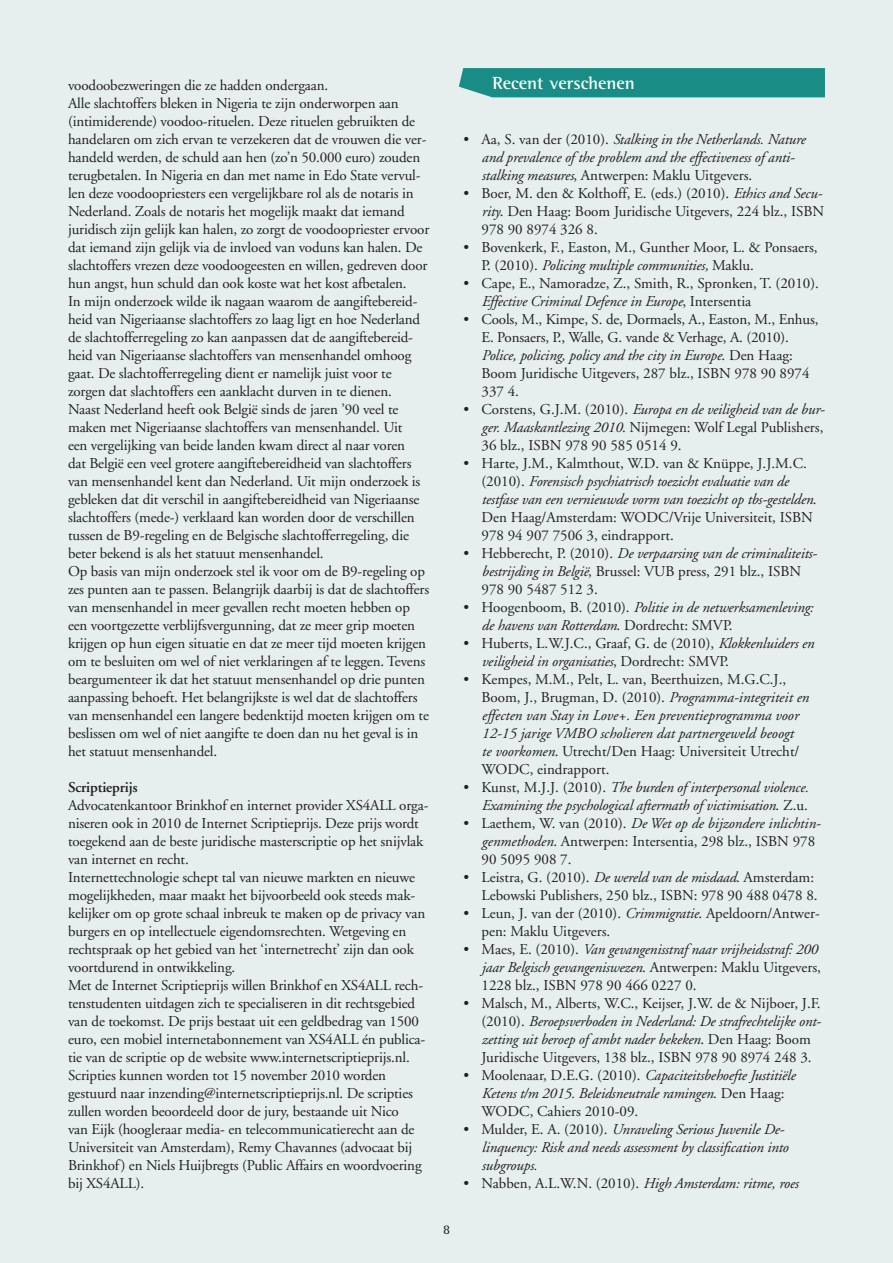
<style>
.page{position:relative;width:893px;height:1263px;background:#e7eeee}
.page>*{position:absolute;margin:0;border:0;box-sizing:border-box;transform-origin:0 0}
.t1{font:700 18px "Rotis Semi Serif";color:#fff}
.t2{font:15px/18px "Adobe Garamond";letter-spacing:-.01em;color:#231f20}
.t3{font:italic 15px/18px "Adobe Garamond";letter-spacing:-.01em;color:#231f20}
.t4{font:600 15px "Adobe Garamond";letter-spacing:-.01em;color:#231f20}
.t5{font:13.5px "Rotis Semi Serif";color:#231f20}
.s1{font-style:normal}
.s2{font-style:italic}
</style>
<div class="page">
<div style="left:459px;top:68px;width:366px;height:29px;background:#198d85"></div>
<p class="t2" style="left:68px;top:77px;width:363px">voodoobezweringen die ze hadden ondergaan.<br>Alle slachtoffers bleken in Nigeria te zijn onderworpen aan (intimiderende) voodoo-rituelen. Deze rituelen gebruikten de handelaren om zich ervan te verzekeren dat de vrouwen die ver&shy;handeld werden, de schuld aan hen (zo’n 50.000 euro) zouden terugbetalen. In Nigeria en dan met name in Edo State vervul&shy;len deze voodoopriesters een vergelijkbare rol als de notaris in Nederland. Zoals de notaris het mogelijk maakt dat iemand juridisch zijn gelijk kan halen, zo zorgt de voodoopriester ervoor dat iemand zijn gelijk via de invloed van voduns kan halen. De slachtoffers vrezen deze voodoogeesten en willen, gedreven door hun angst, hun schuld dan ook koste wat het kost afbetalen.<br>In mijn onderzoek wilde ik nagaan waarom de aangiftebereid&shy;heid van Nigeriaanse slachtoffers zo laag ligt en hoe Nederland de slachtofferregeling zo kan aanpassen dat de aangiftebereid&shy;heid van Nigeriaanse slachtoffers van mensenhandel omhoog gaat. De slachtofferregeling dient er namelijk juist voor te zorgen dat slachtoffers een aanklacht durven in te dienen.<br>Naast Nederland heeft ook België sinds de jaren ’90 veel te maken met Nigeriaanse slachtoffers van mensenhandel. Uit<br>een vergelijking van beide landen kwam direct al naar voren<br>dat België een veel grotere aangiftebereidheid van slachtoffers van mensenhandel kent dan Nederland. Uit mijn onderzoek is gebleken dat dit verschil in aangiftebereidheid van Nigeriaanse slachtoffers (mede-) verklaard kan worden door de verschillen tussen de B9-regeling en de Belgische slachtofferregeling, die beter bekend is als het statuut mensenhandel.<br>Op basis van mijn onderzoek stel ik voor om de B9-regeling op zes punten aan te passen. Belangrijk daarbij is dat de slachtoffers van mensenhandel in meer gevallen recht moeten hebben op een voortgezette verblijfsvergunning, dat ze meer grip moeten krijgen op hun eigen situatie en dat ze meer tijd moeten krijgen om te besluiten om wel of niet verklaringen af te leggen. Tevens beargumenteer ik dat het statuut mensenhandel op drie punten aanpassing behoeft. Het belangrijkste is wel dat de slachtoffers van mensenhandel een langere bedenktijd moeten krijgen om te beslissen om wel of niet aangifte te doen dan nu het geval is in het statuut mensenhandel.</p>
<p class="t4" style="left:68px;top:779px;width:71px">Scriptieprijs</p>
<p class="t2" style="left:68px;top:797px;width:362px">Advocatenkantoor Brinkhof en internet provider XS4ALL orga&shy;niseren ook in 2010 de Internet Scriptieprijs. Deze prijs wordt toegekend aan de beste juridische masterscriptie op het snijvlak van internet en recht.<br>Internettechnologie schept tal van nieuwe markten en nieuwe mogelijkheden, maar maakt het bijvoorbeeld ook steeds mak&shy;kelijker om op grote schaal inbreuk te maken op de privacy van burgers en op intellectuele eigendomsrechten. Wetgeving en rechtspraak op het gebied van het ‘internetrecht’ zijn dan ook voortdurend in ontwikkeling.<br>Met de Internet Scriptieprijs willen Brinkhof en XS4ALL rech&shy;tenstudenten uitdagen zich te specialiseren in dit rechtsgebied van de toekomst. De prijs bestaat uit een geldbedrag van 1500 euro, een mobiel internetabonnement van XS4ALL én publica&shy;tie van de scriptie op de website www.internetscriptieprijs.nl.<br>Scripties kunnen worden tot 15 november 2010 worden gestuurd naar inzending@internetscriptieprijs.nl. De scripties zullen worden beoordeeld door de jury, bestaande uit Nico<br>van Eijk (hoogleraar media- en telecommunicatierecht aan de Universiteit van Amsterdam), Remy Chavannes (advocaat bij Brinkhof) en Niels Huijbregts (Public Affairs en woordvoering bij XS4ALL).</p>
<p class="t5" style="left:443px;top:1222px;width:9px">8</p>
<p class="t1" style="left:492px;top:73px;width:144px">Recent verschenen</p>
<p class="t3" style="left:481px;top:131px;width:325px;text-indent:-18px"><span class="s1">• Aa, S. van der (2010).</span> Stalking in the Netherlands. Nature and prevalence of the problem and the effectiveness of anti&shy;stalking measures<span class="s1">, Antwerpen: Maklu Uitgevers.</span></p>
<p class="t2" style="left:481px;top:185px;width:344px;text-indent:-18px">• Boer, M. den &amp; Kolthoff, E. (eds.) (2010). <span class="s2">Ethics and Secu&shy;rity</span>. Den Haag: Boom Juridische Uitgevers, 224 blz., ISBN<br>978 90 8974 326 8.</p>
<p class="t2" style="left:481px;top:239px;width:338px;text-indent:-18px">• Bovenkerk, F., Easton, M., Gunther Moor, L. &amp; Ponsaers,<br>P. (2010). <span class="s2">Policing multiple communities,</span> Maklu.</p>
<p class="t2" style="left:481px;top:275px;width:339px;text-indent:-18px">• Cape, E., Namoradze, Z., Smith, R., Spronken, T. (2010).<br><span class="s2">Effective Criminal Defence in Europe</span>, Intersentia</p>
<p class="t2" style="left:481px;top:311px;width:338px;text-indent:-18px">• Cools, M., Kimpe, S. de, Dormaels, A., Easton, M., Enhus, E. Ponsaers, P., Walle, G. vande &amp; Verhage, A. (2010).<br><span class="s2">Police, policing, policy and the city in Europe</span>. Den Haag:<br>Boom Juridische Uitgevers, 287 blz., ISBN 978 90 8974<br>337 4.</p>
<p class="t2" style="left:481px;top:401px;width:345px;text-align:justify;text-indent:-18px">• Corstens, G.J.M. (2010). <span class="s2">Europa en de veiligheid van de bur&shy;ger. Maaskantlezing 2010</span>. Nijmegen: Wolf Legal Publishers, 36 blz., ISBN 978 90 585 0514 9.</p>
<p class="t2" style="left:481px;top:455px;width:337px;text-indent:-18px">• Harte, J.M., Kalmthout, W.D. van &amp; Knüppe, J.J.M.C. (2010). <span class="s2">Forensisch psychiatrisch toezicht evaluatie van de testfase van een vernieuwde vorm van toezicht op tbs-gestelden</span>.<br>Den Haag/Amsterdam: WODC/Vrije Universiteit, ISBN 978 94 907 7506 3, eindrapport.</p>
<p class="t2" style="left:481px;top:545px;width:337px;text-indent:-18px">• Hebberecht, P. (2010). <span class="s2">De verpaarsing van de criminaliteits&shy;bestrijding in België</span>, Brussel: VUB press, 291 blz., ISBN<br>978 90 5487 512 3.</p>
<p class="t3" style="left:481px;top:599px;width:333px;text-indent:-18px"><span class="s1">• Hoogenboom, B. (2010).</span> Politie in de netwerksamenleving: de havens van Rotterdam<span class="s1">. Dordrecht: SMVP.</span></p>
<p class="t2" style="left:481px;top:635px;width:334px;text-indent:-18px">• Huberts, L.W.J.C., Graaf, G. de (2010), <span class="s2">Klokkenluiders en veiligheid in organisaties</span>, Dordrecht: SMVP.</p>
<p class="t3" style="left:481px;top:671px;width:329px;text-indent:-18px"><span class="s1">• Kempes, M.M., Pelt, L. van, Beerthuizen, M.G.C.J., Boom, J., Brugman, D. (2010).</span> Programma-integriteit en effecten van Stay in Love+. Een preventieprogramma voor 12-15 jarige VMBO scholieren dat partnergeweld beoogt<br>te voorkomen<span class="s1">. Utrecht/Den Haag: Universiteit Utrecht/ WODC, eindrapport.</span></p>
<p class="t3" style="left:463px;top:779px;width:347px;text-align:right"><span class="s1">• Kunst, M.J.J. (2010).</span> The burden of interpersonal violence.<br>Examining the psychological aftermath of victimisation<span class="s1">. Z.u.</span></p>
<p class="t2" style="left:481px;top:815px;width:341px;text-indent:-18px">• Laethem, W. van (2010). <span class="s2">De Wet op de bijzondere inlichtin&shy;genmethoden</span>. Antwerpen: Intersentia, 298 blz., ISBN 978<br>90 5095 908 7.</p>
<p class="t2" style="left:463px;top:869px;width:356px;text-align:right">• Leistra, G. (2010). <span class="s2">De wereld van de misdaad</span>. Amsterdam:<br>Lebowski Publishers, 250 blz., ISBN: 978 90 488 0478 8.</p>
<p class="t2" style="left:481px;top:905px;width:340px;text-indent:-18px">• Leun, J. van der (2010). <span class="s2">Crimmigratie</span>. Apeldoorn/Antwer&shy;pen: Maklu Uitgevers.</p>
<p class="t2" style="left:481px;top:941px;width:341px;text-indent:-18px">• Maes, E. (2010). <span class="s2">Van gevangenisstraf naar vrijheidsstraf: 200 jaar Belgisch gevangeniswezen</span>. Antwerpen: Maklu Uitgevers,<br>1228 blz., ISBN 978 90 466 0227 0.</p>
<p class="t2" style="left:481px;top:995px;width:341px;text-indent:-18px">• Malsch, M., Alberts, W.C., Keijser, J.W. de &amp; Nijboer, J.F. (2010). <span class="s2">Beroepsverboden in Nederland: De strafrechtelijke ont&shy;zetting uit beroep of ambt nader bekeken</span>. Den Haag: Boom Juridische Uitgevers, 138 blz., ISBN 978 90 8974 248 3.</p>
<p class="t3" style="left:481px;top:1067px;width:315px;text-indent:-18px"><span class="s1">• Moolenaar, D.E.G. (2010).</span> Capaciteitsbehoefte Justitiële<br>Ketens t/m 2015. Beleidsneutrale ramingen<span class="s1">. Den Haag:<br>WODC, Cahiers 2010-09.</span></p>
<p class="t3" style="left:481px;top:1121px;width:308px;text-indent:-18px"><span class="s1">• Mulder, E. A. (2010).</span> Unraveling Serious Juvenile De&shy;linquency: Risk and needs assessment by classification into subgroups.</p>
<p class="t3" style="left:463px;top:1175px;width:337px"><span class="s1">• Nabben, A.L.W.N. (2010).</span> High Amsterdam: ritme, roes</p>
</div>
